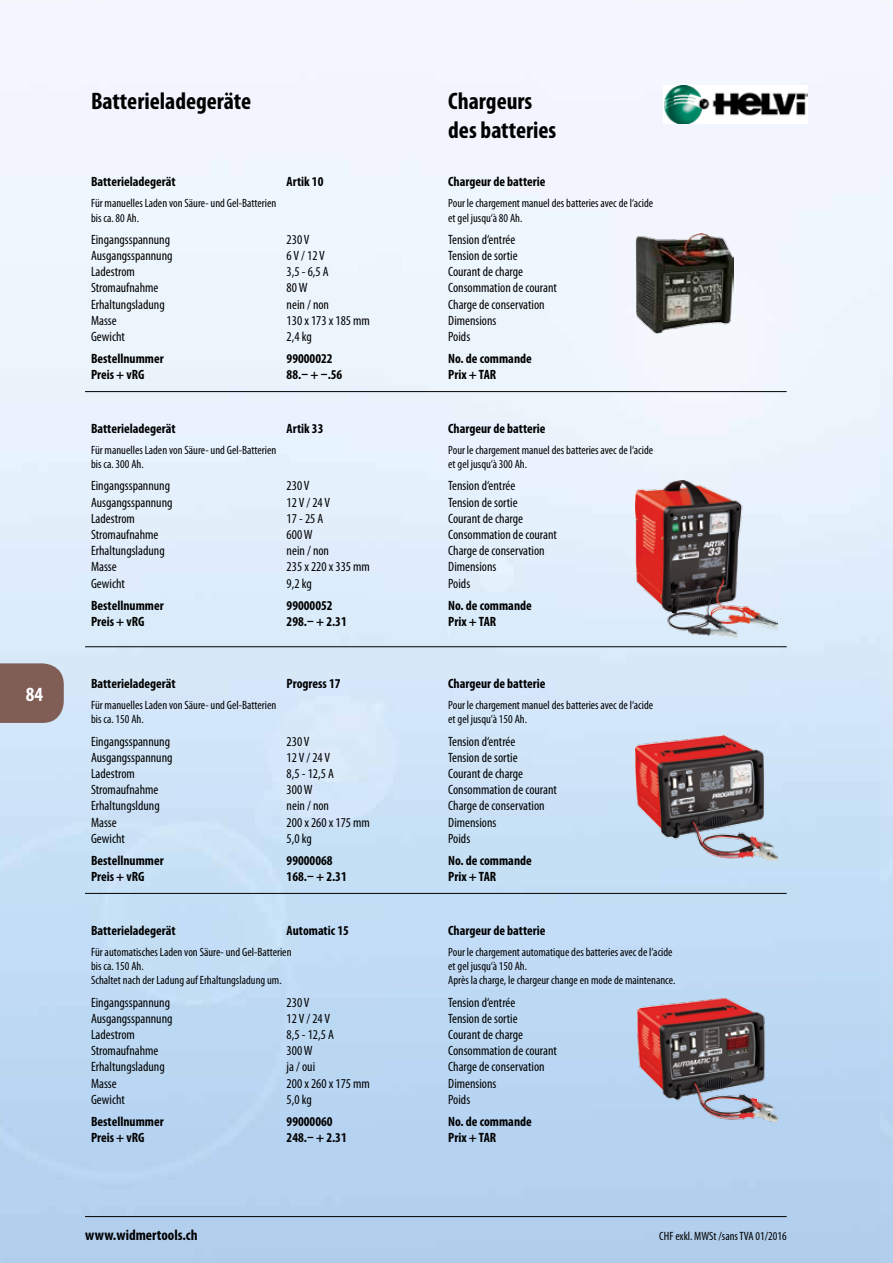
<style>
.page{position:relative;width:893px;height:1263px;background:#fff}
.page>*{position:absolute;margin:0;border:0;box-sizing:border-box;transform-origin:0 0}
.t1{font:700 condensed 24px/28.8px "Myriad Pro";color:#000}
.t2{font:700 condensed 20.25px "Myriad Pro";color:#fff}
.t3{font:700 condensed 15px "Myriad Pro";color:#000}
.t4{font:condensed 13.5px/16.2px "Myriad Pro";color:#000}
.t5{font:700 condensed 13.5px/16.2px "Myriad Pro";color:#000}
.t6{font:condensed 12px/14.4px "Myriad Pro";color:#000}
</style>
<div class="page">
<img style="left:0;top:0;width:880px;height:1263px">
<hr style="left:85px;top:1216px;width:702px;height:1px;background:#000">
<svg style="left:0;top:663px;width:64px;height:60px;background:#84665f"></svg>
<hr style="left:85px;top:391px;width:702px;height:1px;background:#000">
<img style="left:635px;top:234px;width:98px;height:99px">
<img style="left:636px;top:480px;width:142px;height:158px">
<hr style="left:85px;top:646px;width:702px;height:1px;background:#000">
<img style="left:636px;top:735px;width:142px;height:125px">
<img style="left:636px;top:996px;width:144px;height:128px">
<hr style="left:85px;top:893px;width:702px;height:1px;background:#000">
<img style="left:663px;top:85px;width:145px;height:38px">
<h2 class="t2" style="left:26px;top:681px;width:19px">84</h2>
<h1 class="t1" style="left:91px;top:86px;width:162px">Batterieladegeräte</h1>
<h1 class="t1" style="left:448px;top:86px;width:110px">Chargeurs des batteries</h1>
<p class="t5" style="left:91px;top:173px;width:86px">Batterieladegerät</p>
<p class="t5" style="left:287px;top:173px;width:38px">Artik 10</p>
<p class="t5" style="left:448px;top:173px;width:99px">Chargeur de batterie</p>
<p class="t6" style="left:91px;top:196px;width:187px">Für manuelles Laden von Säure- und Gel-Batterien bis ca. 80 Ah.</p>
<p class="t6" style="left:448px;top:196px;width:206px">Pour le chargement manuel des batteries avec de l‘acide et gel jusqu‘à 80 Ah.</p>
<p class="t4" style="left:91px;top:231px;width:83px">Eingangsspannung<br>Ausgangsspannung<br>Ladestrom<br>Stromaufnahme<br>Erhaltungsladung<br>Masse<br>Gewicht</p>
<p class="t4" style="left:287px;top:231px;width:85px">230 V<br>6 V / 12 V<br>3,5 - 6,5 A<br>80 W<br>nein / non<br>130 x 173 x 185 mm<br>2,4 kg</p>
<p class="t4" style="left:448px;top:231px;width:110px">Tension d‘entrée<br>Tension de sortie<br>Courant de charge<br>Consommation de courant<br>Charge de conservation<br>Dimensions<br>Poids</p>
<p class="t5" style="left:91px;top:350px;width:74px">Bestellnummer<br>Preis + vRG</p>
<p class="t5" style="left:287px;top:350px;width:57px">99000022<br>88.– + –.56</p>
<p class="t5" style="left:448px;top:350px;width:85px">No. de commande<br>Prix + TAR</p>
<p class="t5" style="left:91px;top:420px;width:86px">Batterieladegerät</p>
<p class="t5" style="left:287px;top:420px;width:38px">Artik 33</p>
<p class="t5" style="left:448px;top:420px;width:99px">Chargeur de batterie</p>
<p class="t6" style="left:91px;top:443px;width:187px">Für manuelles Laden von Säure- und Gel-Batterien bis ca. 300 Ah.</p>
<p class="t6" style="left:448px;top:443px;width:206px">Pour le chargement manuel des batteries avec de l‘acide et gel jusqu‘à 300 Ah.</p>
<p class="t4" style="left:91px;top:478px;width:83px">Eingangsspannung<br>Ausgangsspannung<br>Ladestrom<br>Stromaufnahme<br>Erhaltungsladung<br>Masse<br>Gewicht</p>
<p class="t4" style="left:287px;top:478px;width:85px">230 V<br>12 V / 24 V<br>17 - 25 A<br>600 W<br>nein / non<br>235 x 220 x 335 mm<br>9,2 kg</p>
<p class="t4" style="left:448px;top:478px;width:110px">Tension d‘entrée<br>Tension de sortie<br>Courant de charge<br>Consommation de courant<br>Charge de conservation<br>Dimensions<br>Poids</p>
<p class="t5" style="left:91px;top:597px;width:74px">Bestellnummer<br>Preis + vRG</p>
<p class="t5" style="left:287px;top:597px;width:62px">99000052<br>298.– + 2.31</p>
<p class="t5" style="left:448px;top:597px;width:85px">No. de commande<br>Prix + TAR</p>
<p class="t5" style="left:91px;top:675px;width:86px">Batterieladegerät</p>
<p class="t5" style="left:287px;top:675px;width:55px">Progress 17</p>
<p class="t5" style="left:448px;top:675px;width:99px">Chargeur de batterie</p>
<p class="t6" style="left:91px;top:698px;width:187px">Für manuelles Laden von Säure- und Gel-Batterien bis ca. 150 Ah.</p>
<p class="t6" style="left:448px;top:698px;width:206px">Pour le chargement manuel des batteries avec de l‘acide et gel jusqu‘à 150 Ah.</p>
<p class="t4" style="left:91px;top:733px;width:83px">Eingangsspannung<br>Ausgangsspannung<br>Ladestrom<br>Stromaufnahme<br>Erhaltungsldung<br>Masse<br>Gewicht</p>
<p class="t4" style="left:287px;top:733px;width:85px">230 V<br>12 V / 24 V<br>8,5 - 12,5 A<br>300 W<br>nein / non<br>200 x 260 x 175 mm<br>5,0 kg</p>
<p class="t4" style="left:448px;top:733px;width:110px">Tension d‘entrée<br>Tension de sortie<br>Courant de charge<br>Consommation de courant<br>Charge de conservation<br>Dimensions<br>Poids</p>
<p class="t5" style="left:91px;top:852px;width:74px">Bestellnummer<br>Preis + vRG</p>
<p class="t5" style="left:287px;top:852px;width:62px">99000068<br>168.– + 2.31</p>
<p class="t5" style="left:448px;top:852px;width:85px">No. de commande<br>Prix + TAR</p>
<p class="t5" style="left:91px;top:922px;width:86px">Batterieladegerät</p>
<p class="t5" style="left:287px;top:922px;width:64px">Automatic 15</p>
<p class="t5" style="left:448px;top:922px;width:99px">Chargeur de batterie</p>
<p class="t6" style="left:91px;top:944px;width:202px">Für automatisches Laden von Säure- und Gel-Batterien bis ca. 150 Ah.<br>Schaltet nach der Ladung auf Erhaltungsladung um.</p>
<p class="t6" style="left:448px;top:944px;width:229px">Pour le chargement automatique des batteries avec de l‘acide et gel jusqu‘à 150 Ah.<br>Après la charge, le chargeur change en mode de maintenance.</p>
<p class="t4" style="left:91px;top:994px;width:83px">Eingangsspannung<br>Ausgangsspannung<br>Ladestrom<br>Stromaufnahme<br>Erhaltungsladung<br>Masse<br>Gewicht</p>
<p class="t4" style="left:287px;top:994px;width:85px">230 V<br>12 V / 24 V<br>8,5 - 12,5 A<br>300 W<br>ja / oui<br>200 x 260 x 175 mm<br>5,0 kg</p>
<p class="t4" style="left:448px;top:994px;width:110px">Tension d‘entrée<br>Tension de sortie<br>Courant de charge<br>Consommation de courant<br>Charge de conservation<br>Dimensions<br>Poids</p>
<p class="t5" style="left:91px;top:1113px;width:74px">Bestellnummer<br>Preis + vRG</p>
<p class="t5" style="left:287px;top:1113px;width:62px">99000060<br>248.– + 2.31</p>
<p class="t5" style="left:448px;top:1113px;width:85px">No. de commande<br>Prix + TAR</p>
<p class="t3" style="left:85px;top:1226px;width:114px">www.widmertools.ch</p>
<p class="t6" style="left:659px;top:1229px;width:129px">CHF exkl. MWSt /sans TVA 01/2016</p>
</div>
